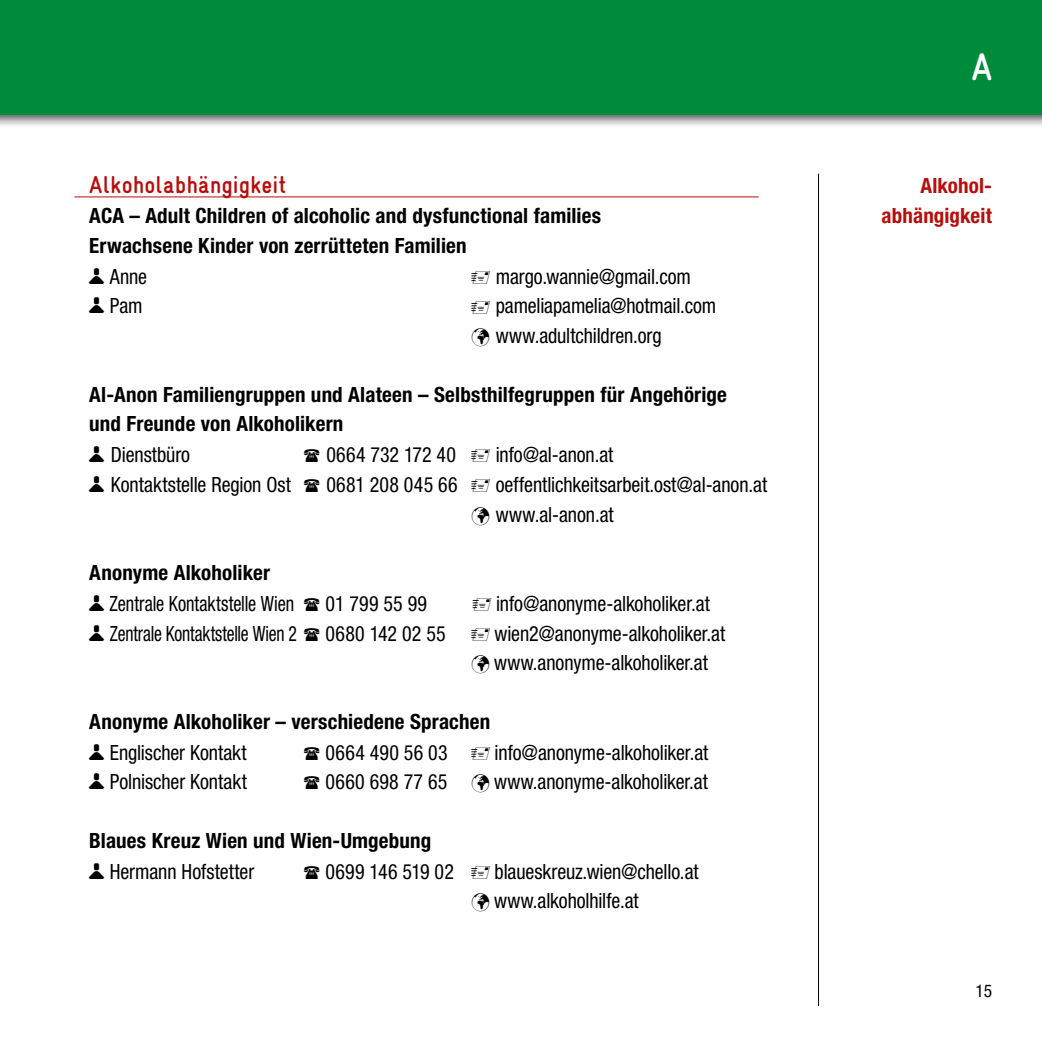
<style>
.page{position:relative;width:1042px;height:1042px;background:#fff}
.page>*{position:absolute;margin:0;border:0;box-sizing:border-box;transform-origin:0 0}
.t1{font:700 38.5px "Gravur Condensed";color:#fff}
.t2{font:700 24.5px "Gravur Condensed";letter-spacing:.01em;color:#b70e0c}
.t3{font:condensed 21px "Helvetica Neue LT Pro";letter-spacing:-.005em;color:#000;scale:.95 1}
.t4{font:700 condensed 21px/29.8px "Helvetica Neue LT Pro";letter-spacing:.01em;color:#000}
.t5{font:condensed 21px "Helvetica Neue LT Pro";letter-spacing:.015em;color:#000;scale:.95 1}
.t6{font:condensed 21px "Helvetica Neue LT Pro";letter-spacing:-.005em;color:#000;scale:.84 1}
.t7{font:condensed 21px "Helvetica Neue LT Pro";letter-spacing:-.005em;color:#000;scale:.87 1}
.t8{font:700 condensed 21px/29.8px "Helvetica Neue LT Pro";letter-spacing:.005em;color:#b70e0c;text-align:right}
.t9{font:condensed 17.5px "Helvetica Neue LT Pro";color:#000}
.s1{font-family:"shg user";font-stretch:normal;font-size:28px}
</style>
<div class="page">
<hr style="left:818px;top:174px;width:1px;height:832px;background:#000">
<hr style="left:74px;top:196px;width:684px;height:1px;background:#b70e0c">
<div style="left:0;top:0;width:1042px;height:128px;background:#000;opacity:.75"></div>
<div style="left:0;top:0;width:1042px;height:114px;background:#008b3b"></div>
<h3 class="t2" style="left:89px;top:171px;width:198px">Alkoholabhängigkeit</h3>
<p class="t4" style="left:89px;top:201px;width:513px">ACA – Adult Children of alcoholic and dysfunctional families<br>Erwachsene Kinder von zerrütteten Familien</p>
<p class="t3" style="left:89px;top:264px;width:62px"><span class="s1">A</span> Anne</p>
<p class="t3" style="left:496px;top:264px;width:207px">margo.wannie@gmail.com</p>
<p class="t3" style="left:89px;top:294px;width:58px"><span class="s1">A</span> Pam</p>
<p class="t3" style="left:496px;top:294px;width:234px">pameliapamelia@hotmail.com</p>
<p class="t3" style="left:471px;top:323px;width:202px">✓ www.adultchildren.org</p>
<p class="t4" style="left:89px;top:379px;width:639px">Al-Anon Familiengruppen und Alateen – Selbsthilfegruppen für Angehörige und Freunde von Alkoholikern</p>
<p class="t3" style="left:89px;top:442px;width:108px"><span class="s1">A</span> Dienstbüro</p>
<p class="t3" style="left:326px;top:442px;width:138px">0664 732 172 40</p>
<p class="t3" style="left:496px;top:442px;width:125px">info@al-anon.at</p>
<p class="t3" style="left:89px;top:472px;width:214px"><span class="s1">A</span> Kontaktstelle Region Ost</p>
<p class="t5" style="left:326px;top:472px;width:140px">0681 208 045 66</p>
<p class="t3" style="left:496px;top:472px;width:287px">oeffentlichkeitsarbeit.ost@al-anon.at</p>
<p class="t3" style="left:471px;top:502px;width:151px">✓ www.al-anon.at</p>
<p class="t4" style="left:89px;top:558px;width:182px">Anonyme Alkoholiker</p>
<p class="t7" style="left:89px;top:591px;width:237px"><span class="s1">A</span> Zentrale Kontaktstelle Wien</p>
<p class="t3" style="left:326px;top:591px;width:108px">01 799 55 99</p>
<p class="t3" style="left:496px;top:591px;width:226px">info@anonyme-alkoholiker.at</p>
<p class="t6" style="left:89px;top:621px;width:249px"><span class="s1">A</span> Zentrale Kontaktstelle Wien 2</p>
<p class="t3" style="left:326px;top:621px;width:128px">0680 142 02 55</p>
<p class="t3" style="left:494px;top:621px;width:244px">wien2@anonyme-alkoholiker.at</p>
<p class="t3" style="left:471px;top:651px;width:251px">✓ www.anonyme-alkoholiker.at</p>
<p class="t4" style="left:89px;top:706px;width:402px">Anonyme Alkoholiker – verschiedene Sprachen</p>
<p class="t3" style="left:89px;top:740px;width:167px"><span class="s1">A</span> Englischer Kontakt</p>
<p class="t5" style="left:326px;top:740px;width:130px">0664 490 56 03</p>
<p class="t3" style="left:495px;top:740px;width:226px">info@anonyme-alkoholiker.at</p>
<p class="t3" style="left:89px;top:770px;width:167px"><span class="s1">A</span> Polnischer Kontakt</p>
<p class="t5" style="left:326px;top:770px;width:130px">0660 698 77 65</p>
<p class="t3" style="left:471px;top:770px;width:251px">✓ www.anonyme-alkoholiker.at</p>
<p class="t4" style="left:89px;top:825px;width:343px">Blaues Kreuz Wien und Wien-Umgebung</p>
<p class="t3" style="left:89px;top:859px;width:175px"><span class="s1">A</span> Hermann Hofstetter</p>
<p class="t3" style="left:326px;top:859px;width:137px">0699 146 519 02</p>
<p class="t3" style="left:495px;top:859px;width:216px">blaueskreuz.wien@chello.at</p>
<p class="t3" style="left:471px;top:889px;width:178px">✓ www.alkoholhilfe.at</p>
<p class="t1" style="left:971px;top:45px;width:22px">A</p>
<p class="t8" style="left:881px;top:171px;width:112px">Alkohol&shy;abhängigkeit</p>
<p class="t9" style="left:975px;top:980px;width:18px">15</p>
</div>
